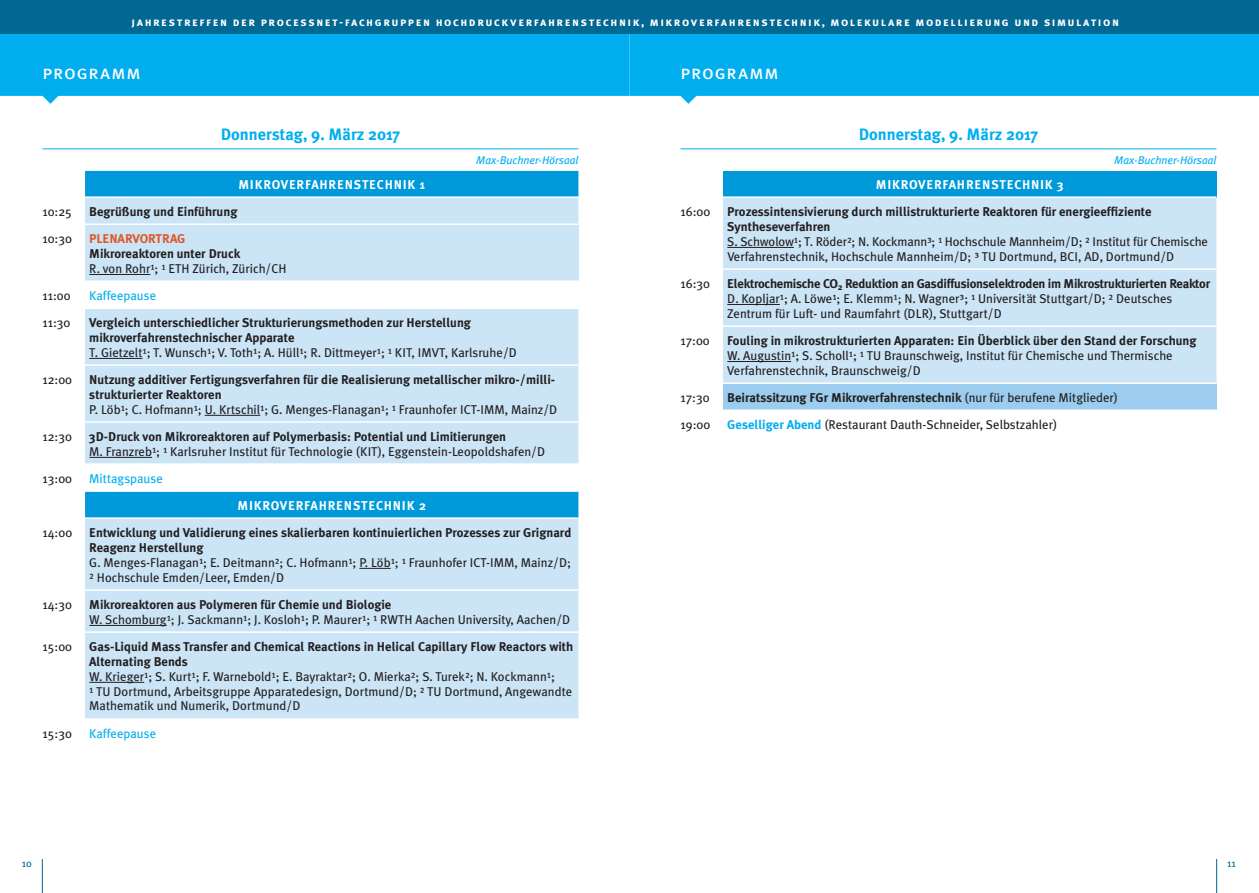
<style>
.page{position:relative;width:1259px;height:893px;background:#fff}
.page>*{position:absolute;margin:0;border:0;box-sizing:border-box;transform-origin:0 0}
.t1{font:19.5px "Meta Plus Book Caps";letter-spacing:.04em;color:#fff}
.t2{font:700 16.5px "Meta Plus";color:#00aeef}
.t3{font:12.75px/15px "Meta Plus";color:#231f20}
.t4{font:700 12.75px/15px "Meta Plus";color:#231f20}
.t5{font:700 12.75px "Meta Plus";letter-spacing:.06em;color:#fff}
.t6{font:12.75px "Meta Plus";color:#00aeef}
.t7{font:700 12.75px "Meta Plus";letter-spacing:-.005em;color:#dd5827}
.t8{font:12px "Meta Plus Bold Caps";letter-spacing:.125em;color:#fff}
.t9{font:italic 11.25px "Meta Plus";color:#00aeef}
.t10{font:10.5px "Meta Plus";color:#006893}
.s1{font-weight:700}
.s2{font-family:"Meta OT"}
.s3{font-weight:400}
.s4{font-family:"Meta OT";font-weight:400}
.s5{font-weight:700;color:#00aeef}
</style>
<div class="page">
<svg style="left:0;top:34px;width:629px;height:70px;background:#1db7f0"></svg>
<svg style="left:629px;top:34px;width:630px;height:70px;background:#1db7f0"></svg>
<div style="left:0;top:0;width:629px;height:34px;background:#006893"></div>
<div style="left:629px;top:0;width:630px;height:34px;background:#006893"></div>
<hr style="left:42px;top:859px;width:1px;height:34px;background:#006893">
<hr style="left:1216px;top:859px;width:1px;height:34px;background:#006893">
<div style="left:723px;top:171px;width:493px;height:26px;background:#0099da"></div>
<div style="left:723px;top:198px;width:493px;height:184px;background:#cbe4f6"></div>
<div style="left:723px;top:383px;width:493px;height:27px;background:#9cccee"></div>
<hr style="left:680px;top:149px;width:43px;height:1px;background:#00aeef">
<hr style="left:723px;top:149px;width:493px;height:1px;background:#00aeef">
<hr style="left:723px;top:196px;width:493px;height:2px;background:#fff">
<hr style="left:723px;top:268px;width:493px;height:2px;background:#fff">
<hr style="left:723px;top:325px;width:493px;height:2px;background:#fff">
<hr style="left:723px;top:382px;width:493px;height:2px;background:#fff">
<hr style="left:723px;top:409px;width:493px;height:2px;background:#fff">
<hr style="left:727px;top:247px;width:67px;height:1px;background:#231f20">
<hr style="left:727px;top:304px;width:53px;height:1px;background:#231f20">
<hr style="left:727px;top:361px;width:64px;height:1px;background:#231f20">
<div style="left:85px;top:171px;width:493px;height:25px;background:#0099da"></div>
<svg style="left:85px;top:198px;width:493px;height:520px;background:#c1e1f4"></svg>
<div style="left:85px;top:224px;width:493px;height:57px;background:#cbe4f6"></div>
<div style="left:85px;top:281px;width:493px;height:27px;background:#fff"></div>
<hr style="left:43px;top:149px;width:42px;height:1px;background:#00aeef">
<hr style="left:85px;top:149px;width:493px;height:1px;background:#00aeef">
<hr style="left:85px;top:223px;width:493px;height:2px;background:#fff">
<hr style="left:85px;top:280px;width:493px;height:2px;background:#fff">
<hr style="left:85px;top:307px;width:493px;height:2px;background:#fff">
<hr style="left:85px;top:364px;width:493px;height:2px;background:#fff">
<hr style="left:85px;top:421px;width:493px;height:2px;background:#fff">
<hr style="left:85px;top:463px;width:493px;height:2px;background:#fff">
<hr style="left:85px;top:490px;width:493px;height:2px;background:#fff">
<hr style="left:85px;top:517px;width:493px;height:2px;background:#fff">
<hr style="left:85px;top:589px;width:493px;height:2px;background:#fff">
<hr style="left:85px;top:631px;width:493px;height:2px;background:#fff">
<hr style="left:89px;top:274px;width:61px;height:1px;background:#231f20">
<hr style="left:89px;top:358px;width:53px;height:1px;background:#231f20">
<hr style="left:205px;top:415px;width:55px;height:1px;background:#231f20">
<hr style="left:89px;top:457px;width:63px;height:1px;background:#231f20">
<hr style="left:359px;top:568px;width:32px;height:1px;background:#231f20">
<hr style="left:89px;top:625px;width:78px;height:1px;background:#231f20">
<hr style="left:89px;top:682px;width:55px;height:1px;background:#231f20">
<p class="t8" style="left:131px;top:15px;width:989px">jahrestreffen der processnet-fachgruppen hochdruckverfahrenstechnik, mikroverfahrenstechnik, molekulare modellierung und simulation</p>
<h1 class="t1" style="left:43px;top:61px;width:99px">programm</h1>
<h1 class="t1" style="left:680px;top:61px;width:99px">programm</h1>
<p class="t2" style="left:221px;top:125px;width:181px">Donnerstag, 9. März 2017</p>
<p class="t2" style="left:858px;top:125px;width:181px">Donnerstag, 9. März 2017</p>
<p class="t9" style="left:476px;top:154px;width:104px">Max-Buchner-Hörsaal</p>
<p class="t9" style="left:1114px;top:154px;width:104px">Max-Buchner-Hörsaal</p>
<p class="t5" style="left:238px;top:177px;width:188px">MIKROVERFAHRENSTECHNIK 1</p>
<p class="t5" style="left:876px;top:177px;width:189px">MIKROVERFAHRENSTECHNIK 3</p>
<p class="t3" style="left:43px;top:204px;width:31px">10:25</p>
<p class="t4" style="left:89px;top:204px;width:150px">Begrüßung und Einführung</p>
<p class="t3" style="left:43px;top:231px;width:31px">10:30</p>
<p class="t7" style="left:89px;top:231px;width:98px">PLENARVORTRAG</p>
<p class="t3" style="left:89px;top:246px;width:199px"><span class="s1">Mikroreaktoren unter Druck<br></span>R. von Rohr<span class="s2">¹</span>; <span class="s2">¹</span> ETH Zürich, Zürich/CH</p>
<p class="t3" style="left:43px;top:288px;width:30px">11:00</p>
<p class="t6" style="left:89px;top:288px;width:68px">Kaffeepause</p>
<p class="t3" style="left:43px;top:315px;width:29px">11:30</p>
<p class="t4" style="left:89px;top:315px;width:429px">Vergleich unterschiedlicher Strukturierungsmethoden zur Herstellung mikroverfahrenstechnischer Apparate<br><span class="s3">T. Gietzelt</span><span class="s4">¹</span><span class="s3">; T. Wunsch</span><span class="s4">¹</span><span class="s3">; V. Toth</span><span class="s4">¹</span><span class="s3">; A. Hüll</span><span class="s4">¹</span><span class="s3">; R. Dittmeyer</span><span class="s4">¹</span><span class="s3">;</span> <span class="s4">¹</span> <span class="s3">KIT, IMVT, Karlsruhe/D</span></p>
<p class="t3" style="left:43px;top:372px;width:31px">12:00</p>
<p class="t4" style="left:89px;top:372px;width:469px">Nutzung additiver Fertigungsverfahren für die Realisierung metallischer mikro-/milli&shy;strukturierter Reaktoren<br><span class="s3">P. Löb</span><span class="s4">¹</span><span class="s3">; C. Hofmann</span><span class="s4">¹</span><span class="s3">; U. Krtschil</span><span class="s4">¹</span><span class="s3">; G. Menges-Flanagan</span><span class="s4">¹</span><span class="s3">;</span> <span class="s4">¹</span> <span class="s3">Fraunhofer ICT-IMM, Mainz/D</span></p>
<p class="t3" style="left:43px;top:428px;width:31px">12:30</p>
<p class="t3" style="left:89px;top:428px;width:457px"><span class="s1">3D-Druck von Mikroreaktoren auf Polymerbasis: Potential und Limitierungen<br></span>M. Franzreb<span class="s2">¹</span>; <span class="s2">¹</span> Karlsruher Institut für Technologie (KIT), Eggenstein-Leopoldshafen/D</p>
<p class="t3" style="left:43px;top:471px;width:31px">13:00</p>
<p class="t6" style="left:89px;top:471px;width:75px">Mittagspause</p>
<p class="t5" style="left:238px;top:498px;width:190px">MIKROVERFAHRENSTECHNIK 2</p>
<p class="t3" style="left:43px;top:525px;width:31px">14:00</p>
<p class="t3" style="left:89px;top:524px;width:483px"><span class="s1">Entwicklung und Validierung eines skalierbaren kontinuierlichen Prozesses zur Grignard Reagenz Herstellung<br></span>G. Menges-Flanagan<span class="s2">¹</span>; E. Deitmann<span class="s2">²</span>; C. Hofmann<span class="s2">¹</span>; P. Löb<span class="s2">¹</span>; <span class="s2">¹</span> Fraunhofer ICT-IMM, Mainz/D; <span class="s2">²</span> Hochschule Emden/Leer, Emden/D</p>
<p class="t3" style="left:43px;top:596px;width:31px">14:30</p>
<p class="t3" style="left:89px;top:597px;width:482px"><span class="s1">Mikroreaktoren aus Polymeren für Chemie und Biologie<br></span>W. Schomburg<span class="s2">¹</span>; J. Sackmann<span class="s2">¹</span>; J. Kosloh<span class="s2">¹</span>; P. Maurer<span class="s2">¹</span>; <span class="s2">¹</span> RWTH Aachen University, Aachen/D</p>
<p class="t3" style="left:43px;top:639px;width:31px">15:00</p>
<p class="t3" style="left:89px;top:638px;width:485px"><span class="s1">Gas-Liquid Mass Transfer and Chemical Reactions in Helical Capillary Flow Reactors with Alternating Bends<br></span>W. Krieger<span class="s2">¹</span>; S. Kurt<span class="s2">¹</span>; F. Warnebold<span class="s2">¹</span>; E. Bayraktar<span class="s2">²</span>; O. Mierka<span class="s2">²</span>; S. Turek<span class="s2">²</span>; N. Kockmann<span class="s2">¹</span>;<br><span class="s2">¹</span> TU Dortmund, Arbeitsgruppe Apparatedesign, Dortmund/D; <span class="s2">²</span> TU Dortmund, Angewandte Mathematik und Numerik, Dortmund/D</p>
<p class="t3" style="left:43px;top:725px;width:31px">15:30</p>
<p class="t6" style="left:89px;top:726px;width:68px">Kaffeepause</p>
<p class="t3" style="left:680px;top:204px;width:31px">16:00</p>
<p class="t3" style="left:727px;top:204px;width:482px"><span class="s1">Prozessintensivierung durch millistrukturierte Reaktoren für energieeffiziente Syntheseverfahren<br></span>S. Schwolow<span class="s2">¹</span>; T. Röder<span class="s2">²</span>; N. Kockmann<span class="s2">³</span>; <span class="s2">¹</span> Hochschule Mannheim/D; <span class="s2">²</span> Institut für Chemische Verfahrenstechnik, Hochschule Mannheim/D; <span class="s2">³</span> TU Dortmund, BCI, AD, Dortmund/D</p>
<p class="t3" style="left:680px;top:276px;width:31px">16:30</p>
<p class="t3" style="left:727px;top:276px;width:484px"><span class="s1">Elektrochemische CO</span><sub>2</sub> <span class="s1">Reduktion an Gasdiffusionselektroden im Mikrostrukturierten Reaktor<br></span>D. Kopljar<span class="s2">¹</span>; A. Löwe<span class="s2">¹</span>; E. Klemm<span class="s2">¹</span>; N. Wagner<span class="s2">³</span>; <span class="s2">¹</span> Universität Stuttgart/D; <span class="s2">²</span> Deutsches<br>Zentrum für Luft- und Raumfahrt (DLR), Stuttgart/D</p>
<p class="t3" style="left:680px;top:333px;width:31px">17:00</p>
<p class="t3" style="left:727px;top:333px;width:471px"><span class="s1">Fouling in mikrostrukturierten Apparaten: Ein Überblick über den Stand der Forschung<br></span>W. Augustin<span class="s2">¹</span>; S. Scholl<span class="s2">¹</span>; <span class="s2">¹</span> TU Braunschweig, Institut für Chemische und Thermische<br>Verfahrenstechnik, Braunschweig/D</p>
<p class="t3" style="left:680px;top:390px;width:31px">17:30</p>
<p class="t4" style="left:727px;top:390px;width:392px">Beiratssitzung FGr Mikroverfahrenstechnik <span class="s3">(nur für berufene Mitglieder)</span></p>
<p class="t3" style="left:680px;top:417px;width:31px">19:00</p>
<p class="t3" style="left:727px;top:417px;width:331px"><span class="s5">Geselliger Abend</span> (Restaurant Dauth-Schneider, Selbstzahler)</p>
<p class="t10" style="left:22px;top:857px;width:11px">10</p>
<p class="t10" style="left:1227px;top:857px;width:10px">11</p>
</div>
